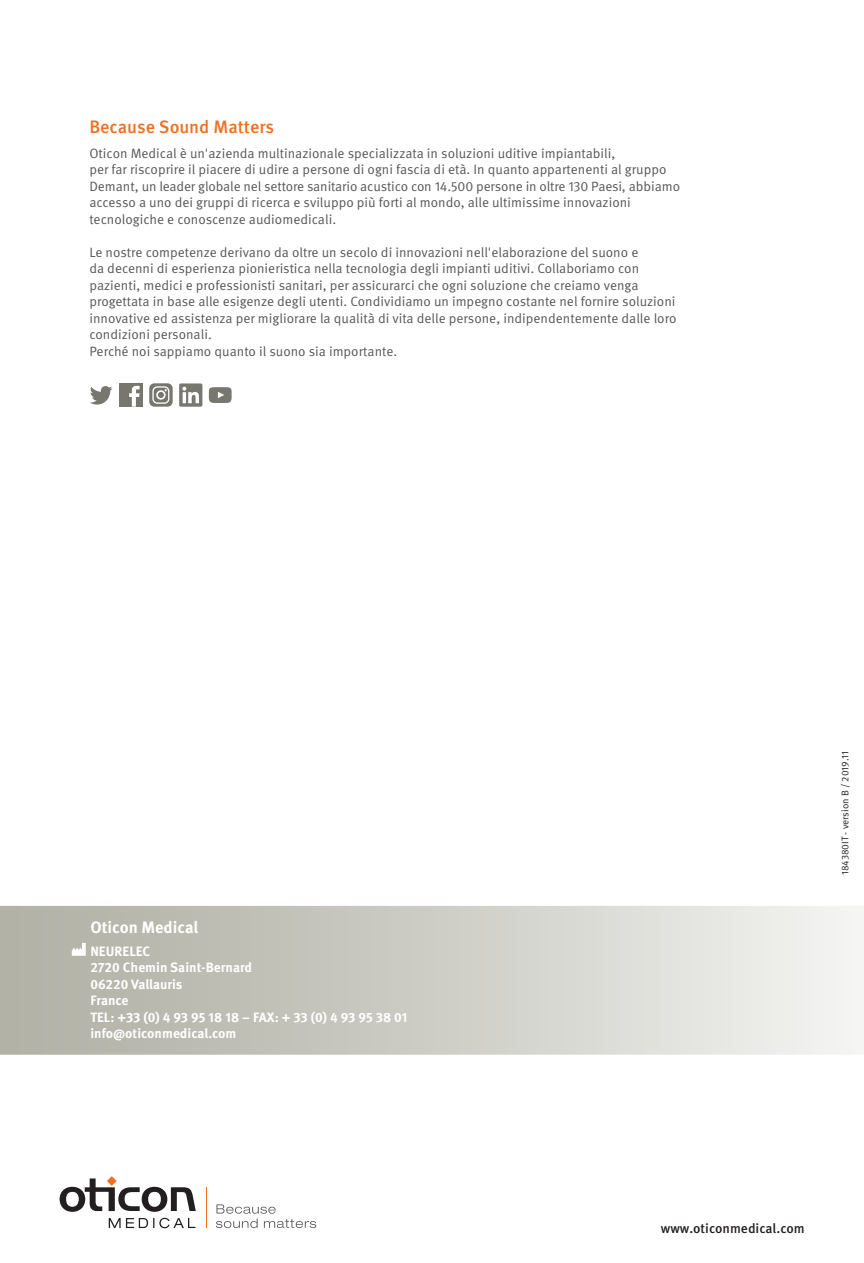
<style>
.page{position:relative;width:864px;height:1263px;background:#fff}
.page>*{position:absolute;margin:0;border:0;box-sizing:border-box;transform-origin:0 0}
.t1{font:500 18px "Meta Pro OM";color:#f36e21}
.t2{font:700 16.5px "Meta Pro OM";color:#fff}
.t3{font:13.5px/16.5px "Meta Pro OM";color:#575855}
.t4{font:700 13.5px/16.5px "Meta Pro OM";color:#fff}
.t5{font:500 13.5px "Meta Pro OM";color:#231f20}
.t6{font:9.75px "Meta Pro OM";color:#231f20}
</style>
<div class="page">
<hr style="left:206px;top:1187px;width:1px;height:41px;background:#f36e21">
<svg style="left:216px;top:1204px;width:100px;height:24px"></svg>
<svg style="left:60px;top:1176px;width:136px;height:36px"></svg>
<svg style="left:109px;top:1218px;width:86px;height:10px"></svg>
<div style="left:0;top:906px;width:863px;height:149px;background:linear-gradient(to right,#adada1,#f2f2f0)"></div>
<svg style="left:72px;top:943px;width:14px;height:13px"></svg>
<svg style="left:90px;top:386px;width:22px;height:19px"></svg>
<div style="left:119px;top:383px;width:24px;height:24px;background:#77776f"></div>
<svg style="left:129px;top:386px;width:10px;height:21px"></svg>
<div style="left:149px;top:383px;width:23px;height:24px;background:#77776f;border-radius:5px"></div>
<svg style="left:152px;top:386px;width:17px;height:18px"></svg>
<div style="left:179px;top:383px;width:23px;height:24px;background:#77776f;border-radius:2px"></div>
<svg style="left:182px;top:387px;width:17px;height:16px"></svg>
<div style="left:209px;top:387px;width:22px;height:16px;background:#77776f;border-radius:6px"></div>
<svg style="left:218px;top:392px;width:6px;height:6px"></svg>
<h1 class="t1" style="left:89px;top:115px;width:186px">Because Sound Matters</h1>
<p class="t3" style="left:89px;top:145px;width:592px">Oticon Medical è un'azienda multinazionale specializzata in soluzioni uditive impiantabili,<br>per far riscoprire il piacere di udire a persone di ogni fascia di età. In quanto appartenenti al gruppo Demant, un leader globale nel settore sanitario acustico con 14.500 persone in oltre 130 Paesi, abbiamo accesso a uno dei gruppi di ricerca e sviluppo più forti al mondo, alle ultimissime innovazioni tecnologiche e conoscenze audiomedicali.</p>
<p class="t3" style="left:89px;top:244px;width:588px">Le nostre competenze derivano da oltre un secolo di innovazioni nell'elaborazione del suono e<br>da decenni di esperienza pionieristica nella tecnologia degli impianti uditivi. Collaboriamo con pazienti, medici e professionisti sanitari, per assicurarci che ogni soluzione che creiamo venga progettata in base alle esigenze degli utenti. Condividiamo un impegno costante nel fornire soluzioni innovative ed assistenza per migliorare la qualità di vita delle persone, indipendentemente dalle loro condizioni personali.<br>Perché noi sappiamo quanto il suono sia importante.</p>
<p class="t2" style="left:90px;top:917px;width:109px">Oticon Medical</p>
<p class="t4" style="left:90px;top:943px;width:318px">NEURELEC<br>2720 Chemin Saint-Bernard<br>06220 Vallauris<br>France<br>TEL: +33 (0) 4 93 95 18 18 – FAX: + 33 (0) 4 93 95 38 01 info@oticonmedical.com</p>
<p class="t6" style="left:838px;top:875px;width:126px;rotate:-90deg">184380IT - version B / 2019.11</p>
<p class="t5" style="left:660px;top:1220px;width:145px">www.oticonmedical.com</p>
</div>
